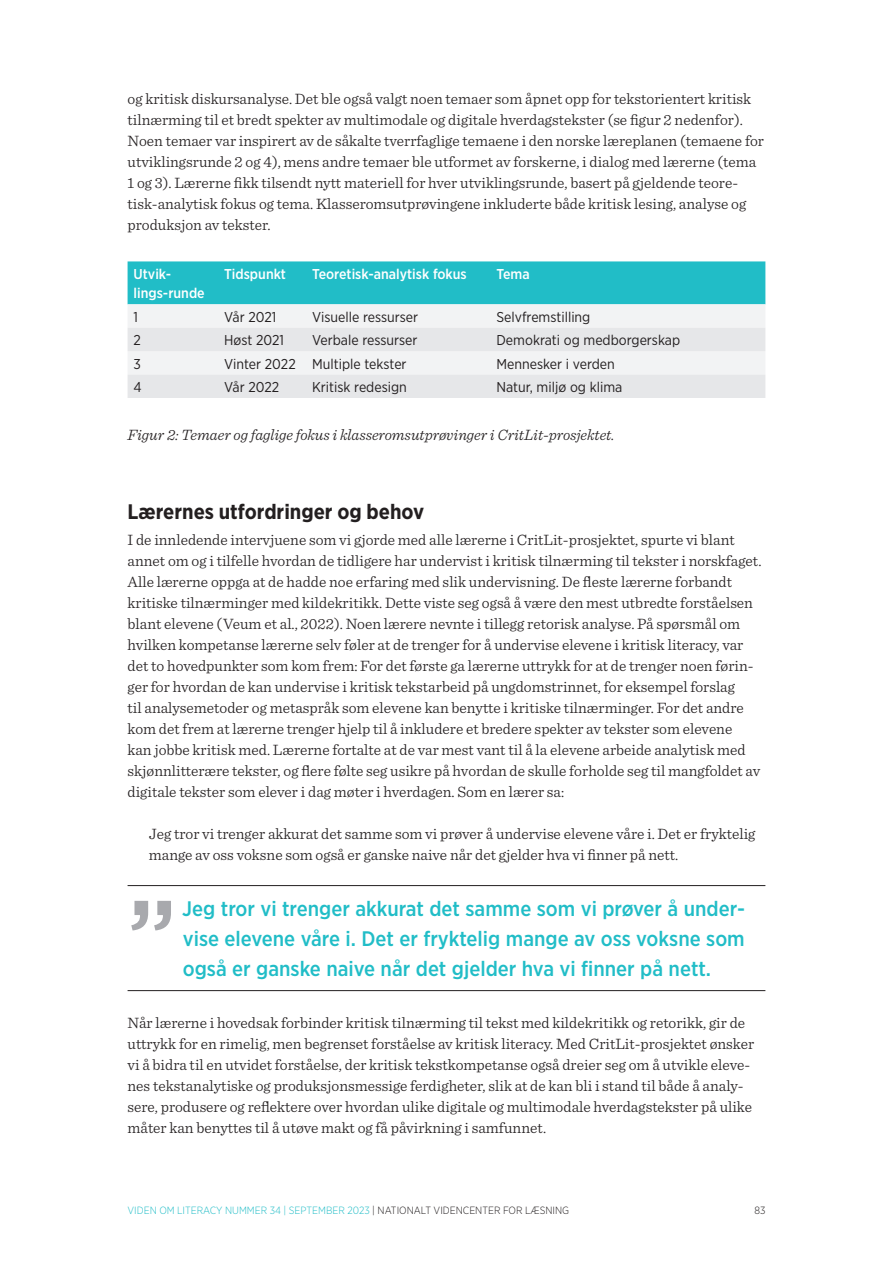
<style>
.page{position:relative;width:893px;height:1263px;background:#fff}
.page>*{position:absolute;margin:0;border:0;box-sizing:border-box;transform-origin:0 0}
.NEW_Liftout{font:500 106.65px "Gotham Narrow";color:#a8a9ad}
.NEW_Liftout-2{font:500 21px/30px "Gotham Narrow";color:#21bdc7;text-align:justify}
.NEW_Mellem{font:700 21px "Gotham Narrow";color:#231f20}
.NEW_brød{font:300 15.75px/21px "Sentinel";color:#231f20}
.NEW_citat{font:300 15.75px/21px "Sentinel";color:#231f20}
.NEW_Billedtekst{font:italic 300 15.75px "Sentinel";color:#231f20}
.NEW_Table_brød{font:14.25px "Gotham Narrow";color:#231f20}
.NEW_Table_header{font:500 14.25px/19.5px "Gotham Narrow";color:#fff}
.t1{font:300 10.5px "Gotham Narrow";color:#21bdc7}
.t2{font:300 10.5px "Gotham Narrow";color:#231f20}
.s1{color:#231f20}
</style>
<div class="page">
<hr style="left:128px;top:885px;width:637px;height:1px;background:#231f20">
<hr style="left:128px;top:990px;width:637px;height:1px;background:#231f20">
<div style="left:128px;top:261px;width:637px;height:43px;background:#21bdc7"></div>
<div style="left:128px;top:304px;width:637px;height:24px;background:#f2f3f4"></div>
<svg style="left:128px;top:328px;width:637px;height:70px"></svg>
<p class="NEW_brød" style="left:128px;top:87px;width:638px">og kritisk diskursanalyse. Det ble også valgt noen temaer som åpnet opp for tekstorientert kritisk tilnærming til et bredt spekter av multimodale og digitale hverdagstekster (se figur 2 nedenfor).<br>Noen temaer var inspirert av de såkalte tverrfaglige temaene i den norske læreplanen (temaene for utviklingsrunde 2 og 4), mens andre temaer ble utformet av forskerne, i dialog med lærerne (tema 1 og 3). Lærerne fikk tilsendt nytt materiell for hver utviklingsrunde, basert på gjeldende teore&shy;tisk-analytisk fokus og tema. Klasseromsutprøvingene inkluderte både kritisk lesing, analyse og produksjon av tekster.</p>
<p class="NEW_Table_header" style="left:134px;top:264px;width:73px">Utvik&shy;lings-runde</p>
<p class="NEW_Table_header" style="left:224px;top:264px;width:63px">Tidspunkt</p>
<p class="NEW_Table_header" style="left:312px;top:264px;width:156px">Teoretisk-analytisk fokus</p>
<p class="NEW_Table_header" style="left:496px;top:264px;width:35px">Tema</p>
<p class="NEW_Table_brød" style="left:134px;top:308px;width:6px">1</p>
<p class="NEW_Table_brød" style="left:224px;top:308px;width:54px">Vår 2021</p>
<p class="NEW_Table_brød" style="left:312px;top:308px;width:107px">Visuelle ressurser</p>
<p class="NEW_Table_brød" style="left:496px;top:308px;width:95px">Selvfremstilling</p>
<p class="NEW_Table_brød" style="left:134px;top:331px;width:9px">2</p>
<p class="NEW_Table_brød" style="left:224px;top:331px;width:61px">Høst 2021</p>
<p class="NEW_Table_brød" style="left:312px;top:331px;width:107px">Verbale ressurser</p>
<p class="NEW_Table_brød" style="left:496px;top:331px;width:185px">Demokrati og medborgerskap</p>
<p class="NEW_Table_brød" style="left:134px;top:355px;width:9px">3</p>
<p class="NEW_Table_brød" style="left:224px;top:355px;width:73px">Vinter 2022</p>
<p class="NEW_Table_brød" style="left:312px;top:355px;width:96px">Multiple tekster</p>
<p class="NEW_Table_brød" style="left:496px;top:355px;width:120px">Mennesker i verden</p>
<p class="NEW_Table_brød" style="left:134px;top:378px;width:10px">4</p>
<p class="NEW_Table_brød" style="left:224px;top:378px;width:57px">Vår 2022</p>
<p class="NEW_Table_brød" style="left:312px;top:378px;width:96px">Kritisk redesign</p>
<p class="NEW_Table_brød" style="left:496px;top:378px;width:127px">Natur, miljø og klima</p>
<p class="NEW_Billedtekst" style="left:128px;top:423px;width:489px">Figur 2: Temaer og faglige fokus i klasseromsutprøvinger i CritLit-prosjektet.</p>
<p class="NEW_Mellem" style="left:128px;top:499px;width:298px">Lærernes utfordringer og behov</p>
<p class="NEW_brød" style="left:128px;top:528px;width:636px">I de innledende intervjuene som vi gjorde med alle lærerne i CritLit-prosjektet, spurte vi blant annet om og i tilfelle hvordan de tidligere har undervist i kritisk tilnærming til tekster i norskfaget.<br>Alle lærerne oppga at de hadde noe erfaring med slik undervisning. De fleste lærerne forbandt kritiske tilnærminger med kildekritikk. Dette viste seg også å være den mest utbredte forståelsen blant elevene (Veum et al., 2022). Noen lærere nevnte i tillegg retorisk analyse. På spørsmål om hvilken kompetanse lærerne selv føler at de trenger for å undervise elevene i kritisk literacy, var det to hovedpunkter som kom frem: For det første ga lærerne uttrykk for at de trenger noen førin&shy;ger for hvordan de kan undervise i kritisk tekstarbeid på ungdomstrinnet, for eksempel forslag<br>til analysemetoder og metaspråk som elevene kan benytte i kritiske tilnærminger. For det andre kom det frem at lærerne trenger hjelp til å inkludere et bredere spekter av tekster som elevene<br>kan jobbe kritisk med. Lærerne fortalte at de var mest vant til å la elevene arbeide analytisk med skjønnlitterære tekster, og flere følte seg usikre på hvordan de skulle forholde seg til mangfoldet av digitale tekster som elever i dag møter i hverdagen. Som en lærer sa:</p>
<p class="NEW_citat" style="left:149px;top:822px;width:608px">Jeg tror vi trenger akkurat det samme som vi prøver å undervise elevene våre i. Det er fryktelig mange av oss voksne som også er ganske naive når det gjelder hva vi finner på nett.</p>
<p class="NEW_Liftout" style="left:128px;top:870px;width:51px">”</p>
<p class="NEW_Liftout-2" style="left:182px;top:893px;width:564px">Jeg tror vi trenger akkurat det samme som vi prøver å under&shy;vise elevene våre i. Det er fryktelig mange av oss voksne som også er ganske naive når det gjelder hva vi finner på nett.</p>
<p class="NEW_brød" style="left:128px;top:1011px;width:628px">Når lærerne i hovedsak forbinder kritisk tilnærming til tekst med kildekritikk og retorikk, gir de uttrykk for en rimelig, men begrenset forståelse av kritisk literacy. Med CritLit-prosjektet ønsker vi å bidra til en utvidet forståelse, der kritisk tekstkompetanse også dreier seg om å utvikle eleve&shy;nes tekstanalytiske og produksjonsmessige ferdigheter, slik at de kan bli i stand til både å analy&shy;sere, produsere og reflektere over hvordan ulike digitale og multimodale hverdagstekster på ulike måter kan benyttes til å utøve makt og få påvirkning i samfunnet.</p>
<p class="t1" style="left:128px;top:1204px;width:443px">VIDEN OM LITERACY NUMMER 34 | SEPTEMBER 2023 <span class="s1">| NATIONALT VIDENCENTER FOR LÆSNING</span></p>
<p class="t2" style="left:754px;top:1204px;width:13px">83</p>
</div>
